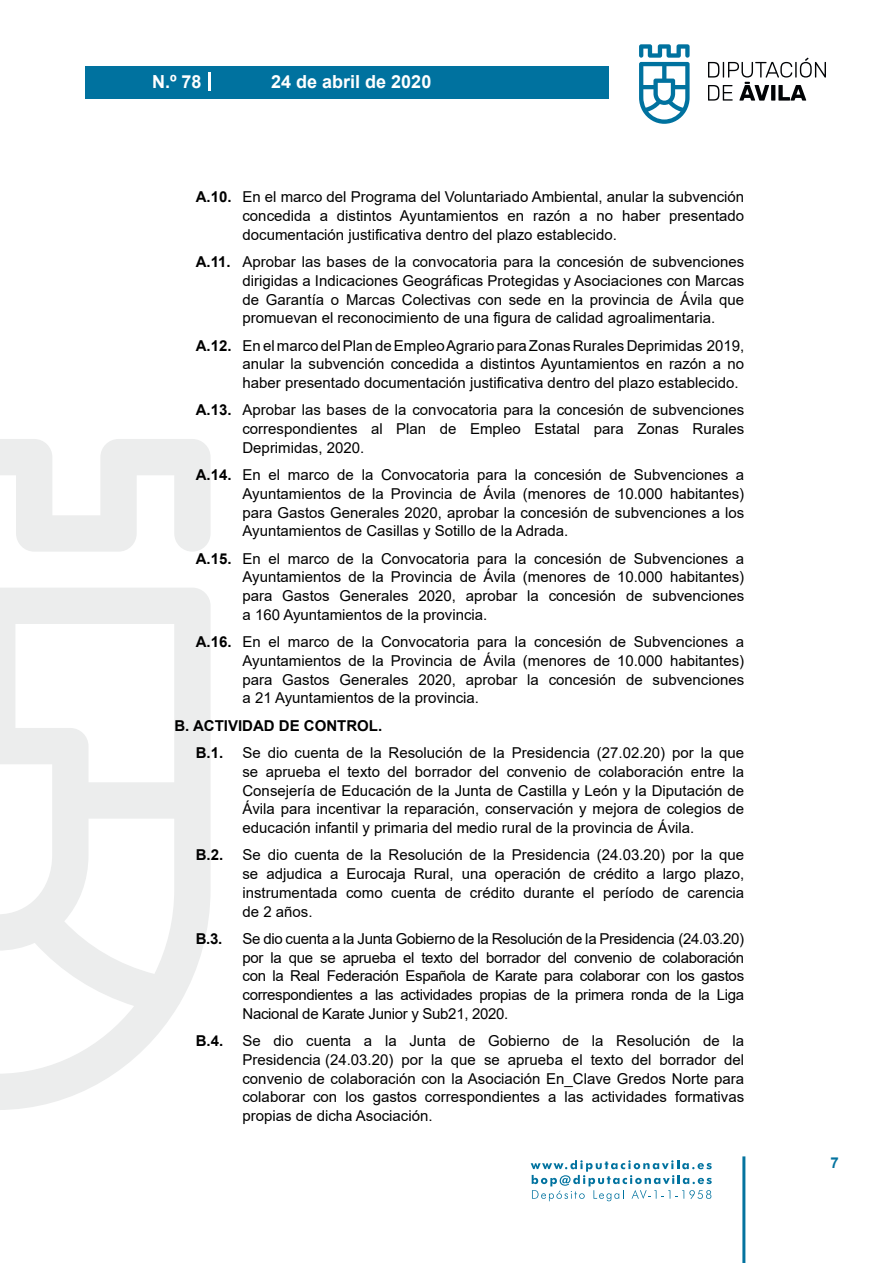
<style>
.page{position:relative;width:893px;height:1263px;background:#fff}
.page>*{position:absolute;margin:0;border:0;box-sizing:border-box;transform-origin:0 0}
.t1{font:700 18px "Arial";color:#fff}
.t2{font:15px/18.8px "Arial";color:#000;text-align:justify}
.t3{font:700 15px/27.3px "Arial";color:#000}
.t4{font:700 15px "Arial";color:#04739f}
.s1{font-weight:700}
</style>
<div class="page">
<svg style="left:531px;top:1160px;width:181px;height:41px"></svg>
<div style="left:85px;top:66px;width:523px;height:33px;background:#00729f"></div>
<svg style="left:639px;top:44px;width:51px;height:80px"></svg>
<svg style="left:708px;top:58px;width:118px;height:43px"></svg>
<hr style="left:742px;top:1156px;width:3px;height:107px;background:#04739f">
<svg style="left:208px;top:72px;width:2px;height:18px"></svg>
<svg style="left:0;top:439px;width:211px;height:671px"></svg>
<p class="t1" style="left:152px;top:69px;width:51px">N.º 78</p>
<p class="t1" style="left:271px;top:69px;width:162px">24 de abril de 2020</p>
<p class="t2" style="left:242px;top:188px;width:503px;text-indent:-47px"><span class="s1">A.10.</span> En el marco del Programa del Voluntariado Ambiental, anular la subvención concedida a distintos Ayuntamientos en razón a no haber presentado documentación justificativa dentro del plazo establecido.</p>
<p class="t2" style="left:242px;top:252px;width:503px;text-indent:-47px"><span class="s1">A.11.</span> Aprobar las bases de la convocatoria para la concesión de subvenciones dirigidas a Indicaciones Geográficas Protegidas y Asociaciones con Marcas de Garantía o Marcas Colectivas con sede en la provincia de Ávila que promuevan el reconocimiento de una figura de calidad agroalimentaria.</p>
<p class="t2" style="left:242px;top:336px;width:503px;text-indent:-47px"><span class="s1">A.12.</span> En el marco del Plan de Empleo Agrario para Zonas Rurales Deprimidas 2019, anular la subvención concedida a distintos Ayuntamientos en razón a no haber presentado documentación justificativa dentro del plazo establecido.</p>
<p class="t2" style="left:242px;top:401px;width:503px;text-indent:-47px"><span class="s1">A.13.</span> Aprobar las bases de la convocatoria para la concesión de subvenciones correspondientes al Plan de Empleo Estatal para Zonas Rurales Deprimidas, 2020.</p>
<p class="t2" style="left:242px;top:465px;width:503px;text-indent:-47px"><span class="s1">A.14.</span> En el marco de la Convocatoria para la concesión de Subvenciones a Ayuntamientos de la Provincia de Ávila (menores de 10.000 habitantes) para Gastos Generales 2020, aprobar la concesión de subvenciones a los Ayuntamientos de Casillas y Sotillo de la Adrada.</p>
<p class="t2" style="left:242px;top:549px;width:503px;text-indent:-47px"><span class="s1">A.15.</span> En el marco de la Convocatoria para la concesión de Subvenciones a Ayuntamientos de la Provincia de Ávila (menores de 10.000 habitantes) para Gastos Generales 2020, aprobar la concesión de subvenciones a 160 Ayuntamientos de la provincia.</p>
<p class="t2" style="left:242px;top:632px;width:503px;text-indent:-47px"><span class="s1">A.16.</span> En el marco de la Convocatoria para la concesión de Subvenciones a Ayuntamientos de la Provincia de Ávila (menores de 10.000 habitantes) para Gastos Generales 2020, aprobar la concesión de subvenciones a 21 Ayuntamientos de la provincia.</p>
<p class="t3" style="left:196px;top:712px;width:188px;text-indent:-21px">B. ACTIVIDAD DE CONTROL.<br>B.1.</p>
<p class="t2" style="left:242px;top:743px;width:503px">Se dio cuenta de la Resolución de la Presidencia (27.02.20) por la que se aprueba el texto del borrador del convenio de colaboración entre la Consejería de Educación de la Junta de Castilla y León y la Diputación de Ávila para incentivar la reparación, conservación y mejora de colegios de educación infantil y primaria del medio rural de la provincia de Ávila.</p>
<p class="t3" style="left:196px;top:841px;width:29px">B.2.</p>
<p class="t2" style="left:242px;top:845px;width:503px">Se dio cuenta de la Resolución de la Presidencia (24.03.20) por la que se adjudica a Eurocaja Rural, una operación de crédito a largo plazo, instrumentada como cuenta de crédito durante el período de carencia de 2 años.</p>
<p class="t3" style="left:196px;top:925px;width:28px">B.3.</p>
<p class="t2" style="left:242px;top:929px;width:503px">Se dio cuenta a la Junta Gobierno de la Resolución de la Presidencia (24.03.20) por la que se aprueba el texto del borrador del convenio de colaboración con la Real Federación Española de Karate para colaborar con los gastos correspondientes a las actividades propias de la primera ronda de la Liga Nacional de Karate Junior y Sub21, 2020.</p>
<p class="t3" style="left:196px;top:1027px;width:29px">B.4.</p>
<p class="t2" style="left:242px;top:1031px;width:503px">Se dio cuenta a la Junta de Gobierno de la Resolución de la Presidencia (24.03.20) por la que se aprueba el texto del borrador del convenio de colaboración con la Asociación En_Clave Gredos Norte para colaborar con los gastos correspondientes a las actividades formativas propias de dicha Asociación.</p>
<p class="t4" style="left:831px;top:1152px;width:10px">7</p>
</div>
